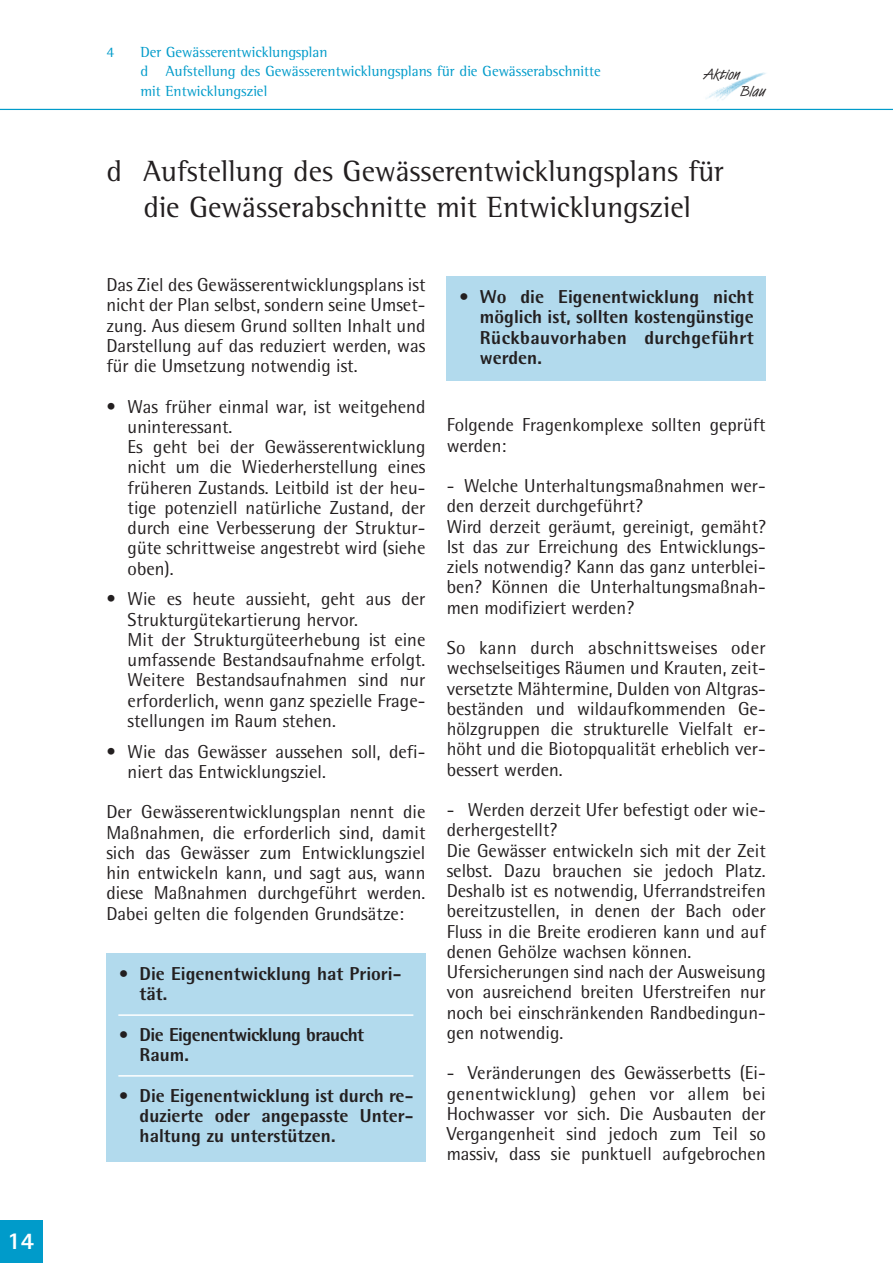
<style>
.page{position:relative;width:893px;height:1263px;background:#fff}
.page>*{position:absolute;margin:0;border:0;box-sizing:border-box;transform-origin:0 0}
.t1{font:30px/36px "AT Rotis Semi Serif";color:#231f20}
.t2{font:800 24px "AT Rotis Sans Serif";color:#fff}
.t3{font:18.75px/20.2px "AT Rotis Semi Sans";color:#231f20}
.t4{font:800 18.75px/20.2px "AT Rotis Semi Sans";color:#231f20;text-align:justify}
.t5{font:800 18.75px/20.2px "AT Rotis Semi Sans";letter-spacing:-.03em;color:#231f20}
.t6{font:15px/19.5px "AT Rotis Semi Serif";color:#009bca}
.t7{font:14.85px "Van Dijk D";color:#231f20}
</style>
<div class="page">
<img style="left:706px;top:72px;width:60px;height:29px">
<div style="left:0;top:1220px;width:43px;height:43px;background:#009bca"></div>
<hr style="left:0;top:109px;width:892px;height:1px;background:#009bca">
<div style="left:106px;top:953px;width:319px;height:209px;background:#b2daed"></div>
<hr style="left:118px;top:1014px;width:295px;height:2px;background:#fff">
<hr style="left:118px;top:1075px;width:295px;height:2px;background:#fff">
<div style="left:446px;top:276px;width:319px;height:105px;background:#b2daed"></div>
<p class="t2" style="left:7px;top:1232px;width:28px">14</p>
<p class="t6" style="left:106px;top:43px;width:9px">4</p>
<p class="t6" style="left:140px;top:43px;width:462px">Der Gewässerentwicklungsplan<br>d Aufstellung des Gewässerentwicklungsplans für die Gewässerabschnitte mit Entwicklungsziel</p>
<p class="t7" style="left:703px;top:69px;width:38px">Aktion</p>
<p class="t7" style="left:740px;top:86px;width:26px">Blau</p>
<h1 class="t1" style="left:106px;top:156px;width:17px">d</h1>
<h1 class="t1" style="left:143px;top:156px;width:581px">Aufstellung des Gewässerentwicklungsplans für die Gewässerabschnitte mit Entwicklungsziel</h1>
<p class="t3" style="left:106px;top:277px;width:320px;text-align:justify">Das Ziel des Gewässerentwicklungsplans ist nicht der Plan selbst, sondern seine Umset&shy;zung. Aus diesem Grund sollten Inhalt und Darstellung auf das reduziert werden, was für die Umsetzung notwendig ist.</p>
<p class="t3" style="left:128px;top:398px;width:299px;text-indent:-21px">• Was früher einmal war, ist weitgehend uninteressant.<br>Es geht bei der Gewässerentwicklung nicht um die Wiederherstellung eines früheren Zustands. Leitbild ist der heu&shy;tige potenziell natürliche Zustand, der durch eine Verbesserung der Struktur&shy;güte schrittweise angestrebt wird (siehe oben).</p>
<p class="t3" style="left:128px;top:591px;width:299px;text-indent:-21px">• Wie es heute aussieht, geht aus der Strukturgütekartierung hervor.<br>Mit der Strukturgüteerhebung ist eine umfassende Bestandsaufnahme erfolgt.<br>Weitere Bestandsaufnahmen sind nur erforderlich, wenn ganz spezielle Frage&shy;stellungen im Raum stehen.</p>
<p class="t3" style="left:128px;top:743px;width:299px;text-indent:-21px">• Wie das Gewässer aussehen soll, defi&shy;niert das Entwicklungsziel.</p>
<p class="t3" style="left:106px;top:804px;width:320px;text-align:justify">Der Gewässerentwicklungsplan nennt die Maßnahmen, die erforderlich sind, damit sich das Gewässer zum Entwicklungsziel hin entwickeln kann, und sagt aus, wann diese Maßnahmen durchgeführt werden.<br>Dabei gelten die folgenden Grundsätze:</p>
<p class="t4" style="left:140px;top:966px;width:263px;text-indent:-21px">• Die Eigenentwicklung hat Priori&shy;tät.</p>
<p class="t5" style="left:140px;top:1026px;width:226px;text-indent:-21px">• Die Eigenentwicklung braucht<br>Raum.</p>
<p class="t4" style="left:140px;top:1087px;width:275px;text-indent:-21px">• Die Eigenentwicklung ist durch re&shy;duzierte oder angepasste Unter&shy;haltung zu unterstützen.</p>
<p class="t4" style="left:480px;top:289px;width:275px;text-indent:-21px">• Wo die Eigenentwicklung nicht möglich ist, sollten kostengünstige Rückbauvorhaben durchgeführt werden.</p>
<p class="t3" style="left:446px;top:417px;width:320px">Folgende Fragenkomplexe sollten geprüft werden:</p>
<p class="t3" style="left:446px;top:478px;width:320px">- Welche Unterhaltungsmaßnahmen wer&shy;den derzeit durchgeführt?<br>Wird derzeit geräumt, gereinigt, gemäht?<br>Ist das zur Erreichung des Entwicklungs&shy;ziels notwendig? Kann das ganz unterblei&shy;ben? Können die Unterhaltungsmaßnah&shy;men modifiziert werden?</p>
<p class="t3" style="left:446px;top:640px;width:320px;text-align:justify">So kann durch abschnittsweises oder wechselseitiges Räumen und Krauten, zeit&shy;versetzte Mähtermine, Dulden von Altgras&shy;beständen und wildaufkommenden Ge&shy;hölzgruppen die strukturelle Vielfalt er&shy;höht und die Biotopqualität erheblich ver&shy;bessert werden.</p>
<p class="t3" style="left:446px;top:802px;width:320px">- Werden derzeit Ufer befestigt oder wie&shy;derhergestellt?<br>Die Gewässer entwickeln sich mit der Zeit selbst. Dazu brauchen sie jedoch Platz.<br>Deshalb ist es notwendig, Uferrandstreifen bereitzustellen, in denen der Bach oder Fluss in die Breite erodieren kann und auf denen Gehölze wachsen können.<br>Ufersicherungen sind nach der Ausweisung von ausreichend breiten Uferstreifen nur noch bei einschränkenden Randbedingun&shy;gen notwendig.</p>
<p class="t3" style="left:446px;top:1065px;width:320px;text-align:justify">- Veränderungen des Gewässerbetts (Ei&shy;genentwicklung) gehen vor allem bei Hochwasser vor sich. Die Ausbauten der Vergangenheit sind jedoch zum Teil so massiv, dass sie punktuell aufgebrochen</p>
</div>
